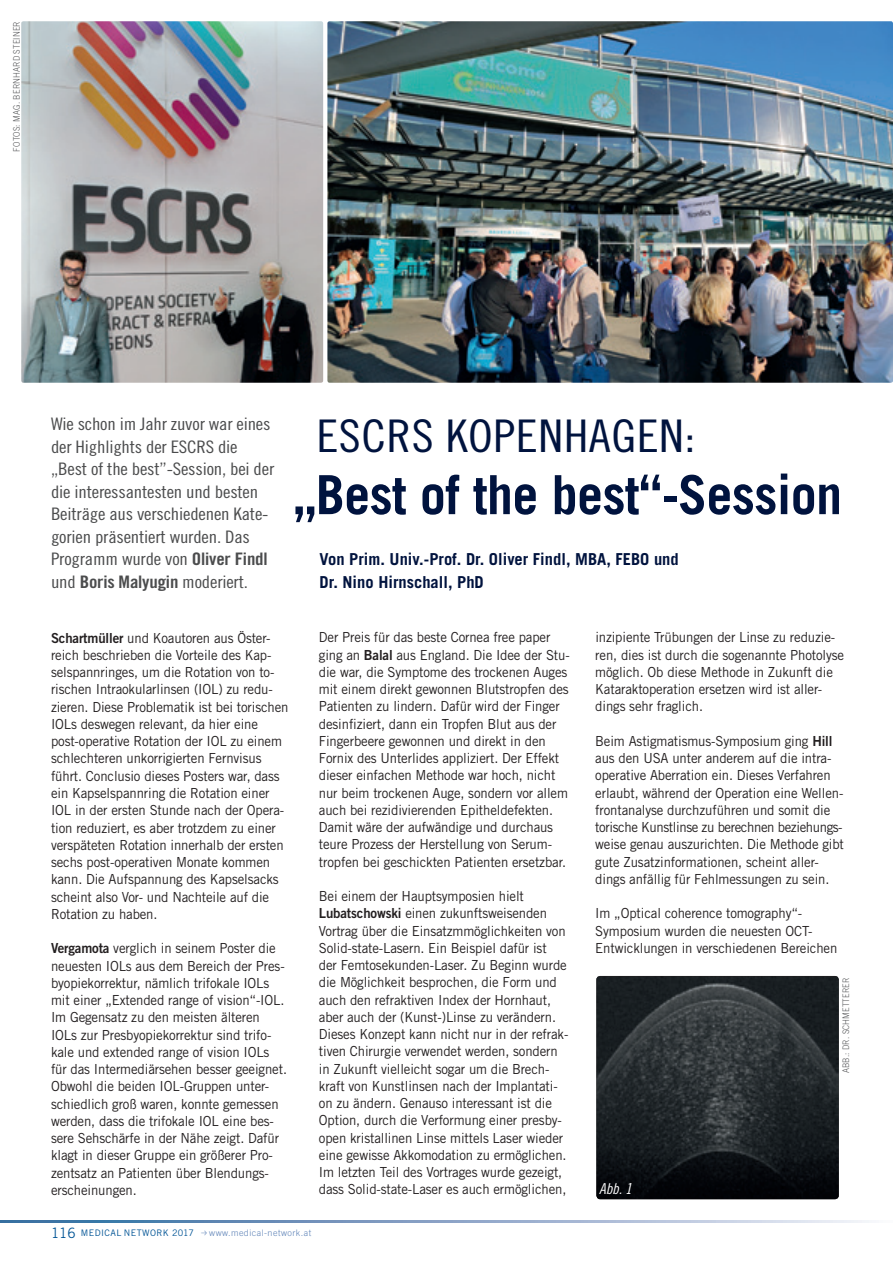
<style>
.page{position:relative;width:893px;height:1263px;background:#fff}
.page>*{position:absolute;margin:0;border:0;box-sizing:border-box;transform-origin:0 0}
.t1{font:700 54px "Trade Gothic";letter-spacing:-.01em;color:#00133e;scale:.96 1}
.t2{font:45px "Trade Gothic Cond Eighteen";letter-spacing:.01em;color:#00133e;scale:1.1 1}
.t3{font:17.25px/22.5px "Trade Gothic Cond Eighteen";letter-spacing:-.01em;color:#4b4c4d;scale:1.1 1}
.t4{font:700 16.5px/22.5px "Trade Gothic";color:#00133e}
.t5{font:15px "Trade Gothic Cond Eighteen Obl";color:#fff}
.t6{font:13.8px/17.2px "Trade Gothic";letter-spacing:-.01em;color:#231f20;scale:.95 1}
.t7{font:300 9px "Trade Gothic";letter-spacing:.015em;color:#57585a;scale:.9 1}
.t8{font:300 9px "Trade Gothic";letter-spacing:.05em;color:#5d82b7}
.t9{font:9px "Trade Gothic";letter-spacing:.05em;color:#005495}
.s1{font-family:"Trade Gothic Bold Cond Twenty"}
.s2{font-family:"Trade Gothic Bold Two"}
.s3{font-size:14.25px}
</style>
<div class="page">
<svg style="left:0;top:1220px;width:869px;height:2px;background:#8aa6c7"></svg>
<img style="left:596px;top:976px;width:243px;height:223px">
<img style="left:327px;top:21px;width:566px;height:362px">
<img style="left:21px;top:21px;width:302px;height:362px">
<p class="t7" style="left:11px;top:151px;width:146px;rotate:-90deg">FOTOS: MAG. BERNHARD STEINER</p>
<p class="t3" style="left:51px;top:413px;width:205px">Wie schon im Jahr zuvor war eines der Highlights der ESCRS die „Best of the best”-Session, bei der die interessantesten und besten<br>Beiträge aus verschiedenen Kate&shy;gorien präsentiert wurden. Das<br>Programm wurde von <span class="s1">Oliver Findl </span>und <span class="s1">Boris Malyugin</span> moderiert.</p>
<h2 class="t2" style="left:316px;top:409px;width:346px">ESCRS KOPENHAGEN:</h2>
<h1 class="t1" style="left:293px;top:462px;width:573px">„Best of the best“-Session</h1>
<p class="t4" style="left:320px;top:548px;width:361px">Von Prim. Univ.-Prof. Dr. Oliver Findl, MBA, FEBO und<br>Dr. Nino Hirnschall, PhD</p>
<p class="t6" style="left:51px;top:629px;width:252px"><span class="s2">Schartmüller</span> und Koautoren aus Öster&shy;reich beschrieben die Vorteile des Kap&shy;selspannringes, um die Rotation von to&shy;rischen Intraokularlinsen (IOL) zu redu&shy;zieren. Diese Problematik ist bei torischen IOLs deswegen relevant, da hier eine post-operative Rotation der IOL zu einem schlechteren unkorrigierten Fernvisus führt. Conclusio dieses Posters war, dass ein Kapselspannring die Rotation einer IOL in der ersten Stunde nach der Opera&shy;tion reduziert, es aber trotzdem zu einer verspäteten Rotation innerhalb der ersten sechs post-operativen Monate kommen kann. Die Aufspannung des Kapselsacks scheint also Vor- und Nachteile auf die Rotation zu haben.</p>
<p class="t6" style="left:51px;top:939px;width:250px"><span class="s2">Vergamota</span> verglich in seinem Poster die neuesten IOLs aus dem Bereich der Pres&shy;byopiekorrektur, nämlich trifokale IOLs mit einer „Extended range of vision“-IOL.<br>Im Gegensatz zu den meisten älteren IOLs zur Presbyopiekorrektur sind trifo&shy;kale und extended range of vision IOLs für das Intermediärsehen besser geeignet.<br>Obwohl die beiden IOL-Gruppen unter&shy;schiedlich groß waren, konnte gemessen werden, dass die trifokale IOL eine bes&shy;sere Sehschärfe in der Nähe zeigt. Dafür klagt in dieser Gruppe ein größerer Pro&shy;zentsatz an Patienten über Blendungs&shy;erscheinungen.</p>
<p class="t6" style="left:319px;top:628px;width:266px">Der Preis für das beste Cornea free paper ging an <span class="s2">Balal</span> aus England. Die Idee der Stu&shy;die war, die Symptome des trockenen Auges mit einem direkt gewonnen Blutstropfen des Patienten zu lindern. Dafür wird der Finger desinfiziert, dann ein Tropfen Blut aus der Fingerbeere gewonnen und direkt in den Fornix des Unterlides appliziert. Der Effekt dieser einfachen Methode war hoch, nicht nur beim trockenen Auge, sondern vor allem auch bei rezidivierenden Epitheldefekten.<br>Damit wäre der aufwändige und durchaus teure Prozess der Herstellung von Serum&shy;tropfen bei geschickten Patienten ersetzbar.</p>
<p class="t6" style="left:319px;top:887px;width:264px">Bei einem der Hauptsymposien hielt <span class="s2">Lubatschowski</span> einen zukunftsweisenden Vortrag über die Einsatzmmöglichkeiten von Solid-state-Lasern. Ein Beispiel dafür ist<br>der Femtosekunden-Laser. Zu Beginn wurde die Möglichkeit besprochen, die Form und auch den refraktiven Index der Hornhaut, aber auch der (Kunst-)Linse zu verändern.<br>Dieses Konzept kann nicht nur in der refrak&shy;tiven Chirurgie verwendet werden, sondern in Zukunft vielleicht sogar um die Brech&shy;kraft von Kunstlinsen nach der Implantati&shy;on zu ändern. Genauso interessant ist die Option, durch die Verformung einer presby&shy;open kristallinen Linse mittels Laser wieder eine gewisse Akkomodation zu ermöglichen.<br>Im letzten Teil des Vortrages wurde gezeigt, dass Solid-state-Laser es auch ermöglichen,</p>
<p class="t6" style="left:595px;top:628px;width:263px">inzipiente Trübungen der Linse zu reduzie&shy;ren, dies ist durch die sogenannte Photolyse möglich. Ob diese Methode in Zukunft die Kataraktoperation ersetzen wird ist aller&shy;dings sehr fraglich.</p>
<p class="t6" style="left:595px;top:732px;width:263px">Beim Astigmatismus-Symposium ging <span class="s2">Hill </span>aus den USA unter anderem auf die intra&shy;operative Aberration ein. Dieses Verfahren erlaubt, während der Operation eine Wellen&shy;frontanalyse durchzuführen und somit die torische Kunstlinse zu berechnen beziehungs&shy;weise genau auszurichten. Die Methode gibt gute Zusatzinformationen, scheint aller&shy;dings anfällig für Fehlmessungen zu sein.</p>
<p class="t6" style="left:595px;top:904px;width:256px">Im „Optical coherence tomography“-<br>Symposium wurden die neuesten OCT-<br>Entwicklungen in verschiedenen Bereichen</p>
<p class="t5" style="left:599px;top:1180px;width:34px">Abb. 1</p>
<p class="t7" style="left:841px;top:1073px;width:108px;rotate:-90deg">ABB.: DR. SCHMETTERER</p>
<p class="t9" style="left:51px;top:1227px;width:144px"><span class="s3">116</span> MEDICAL NETWORK 2017</p>
<p class="t8" style="left:209px;top:1227px;width:103px">www.medical-network.at</p>
</div>
